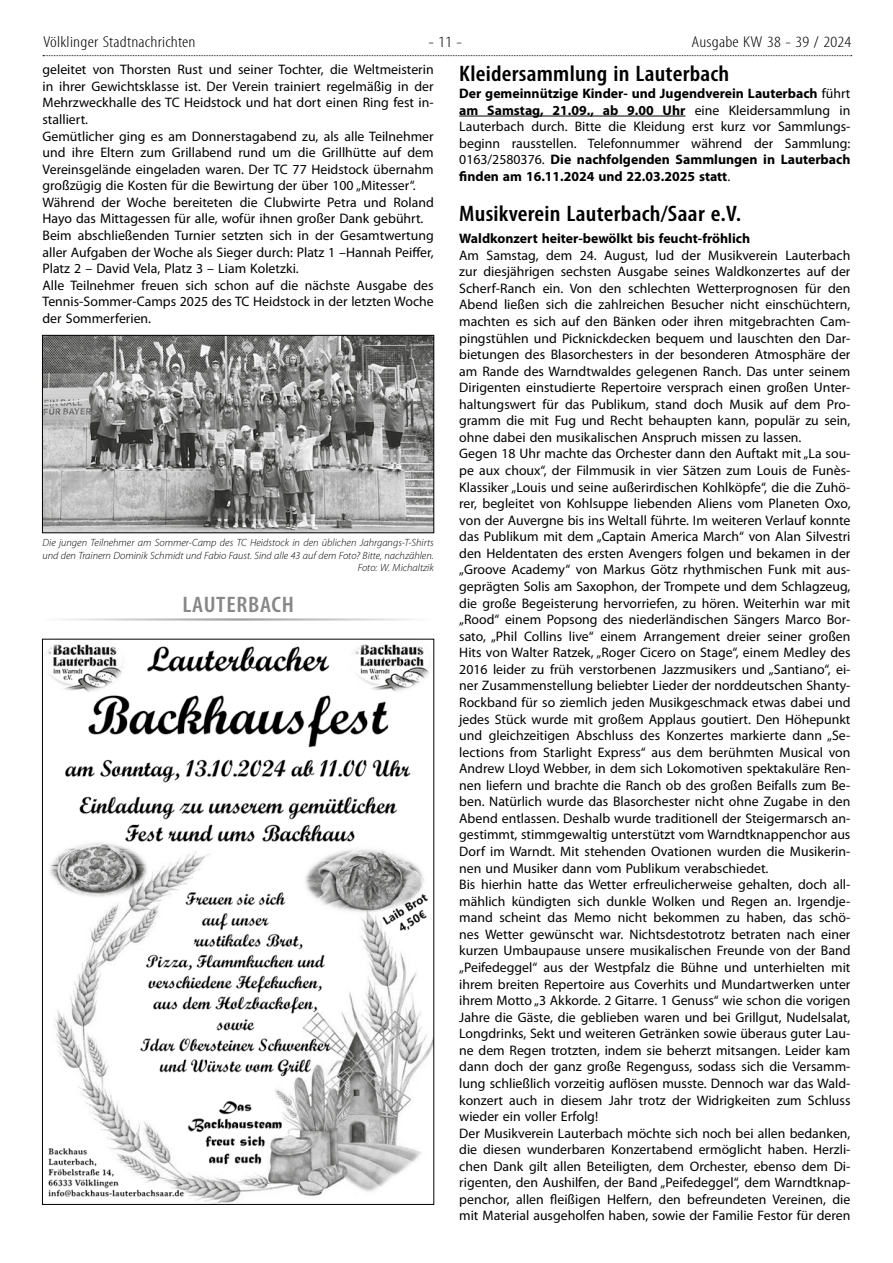
<style>
.page{position:relative;width:893px;height:1263px;background:#fff}
.page>*{position:absolute;margin:0;border:0;box-sizing:border-box;transform-origin:0 0}
.t1{font:600 condensed 22.5px "Myriad Pro";letter-spacing:.01em;color:#000;scale:1.1 1}
.t2{font:600 condensed 22.5px "Myriad Pro";letter-spacing:.03em;color:#878787;scale:1.1 1}
.t3{font:300 condensed 15.75px "Myriad Pro";letter-spacing:.01em;color:#000;scale:1.2 1}
.t4{font:13.8px/16.5px "Myriad Pro";color:#000}
.t5{font:700 13.8px/16.5px "Myriad Pro";color:#000;text-align:justify}
.t6{font:italic 300 10.5px/12.6px "Myriad Pro";color:#000;text-align:right}
.s1{font-weight:400}
</style>
<div class="page">
<svg style="left:43px;top:55px;width:809px;height:1px"></svg>
<img style="left:44px;top:337px;width:388px;height:194px">
<div style="left:42px;top:335px;width:392px;height:198px;border:1px solid #000"></div>
<hr style="left:43px;top:618px;width:391px;height:3px;background:#9d9d9c">
<img style="left:45px;top:644px;width:387px;height:559px">
<hr style="left:459px;top:116px;width:226px;height:1px;background:#000">
<p class="t3" style="left:43px;top:33px;width:128px">Völklinger Stadtnachrichten</p>
<p class="t3" style="left:428px;top:33px;width:30px">- 11 -</p>
<p class="t3" style="left:692px;top:33px;width:135px">Ausgabe KW 38 - 39 / 2024</p>
<p class="t4" style="left:43px;top:61px;width:393px">geleitet von Thorsten Rust und seiner Tochter, die Weltmeisterin in ihrer Gewichtsklasse ist. Der Verein trainiert regelmäßig in der Mehrzweckhalle des TC Heidstock und hat dort einen Ring fest in&shy;stalliert.<br>Gemütlicher ging es am Donnerstagabend zu, als alle Teilnehmer und ihre Eltern zum Grillabend rund um die Grillhütte auf dem Vereinsgelände eingeladen waren. Der TC 77 Heidstock übernahm großzügig die Kosten für die Bewirtung der über 100 „Mitesser“.<br>Während der Woche bereiteten die Clubwirte Petra und Roland Hayo das Mittagessen für alle, wofür ihnen großer Dank gebührt.<br>Beim abschließenden Turnier setzten sich in der Gesamtwertung aller Aufgaben der Woche als Sieger durch: Platz 1 –Hannah Peiffer, Platz 2 – David Vela, Platz 3 – Liam Koletzki.<br>Alle Teilnehmer freuen sich schon auf die nächste Ausgabe des Tennis-Sommer-Camps 2025 des TC Heidstock in der letzten Woche der Sommerferien.</p>
<h1 class="t1" style="left:459px;top:59px;width:247px">Kleidersammlung in Lauterbach</h1>
<p class="t5" style="left:459px;top:85px;width:393px">Der gemeinnützige Kinder- und Jugendverein Lauterbach <span class="s1">führt </span>am Samstag, 21.09., ab 9.00 Uhr <span class="s1">eine Kleidersammlung in Lauterbach durch. Bitte die Kleidung erst kurz vor Sammlungs&shy;beginn rausstellen. Telefonnummer während der Sammlung:<br>0163/2580376.</span> Die nachfolgenden Sammlungen in Lauterbach finden am 16.11.2024 und 22.03.2025 statt<span class="s1">.</span></p>
<h1 class="t1" style="left:459px;top:200px;width:258px">Musikverein Lauterbach/Saar e.V.</h1>
<p class="t5" style="left:459px;top:230px;width:292px">Waldkonzert heiter-bewölkt bis feucht-fröhlich</p>
<p class="t4" style="left:459px;top:247px;width:393px">Am Samstag, dem 24. August, lud der Musikverein Lauterbach zur diesjährigen sechsten Ausgabe seines Waldkonzertes auf der Scherf-Ranch ein. Von den schlechten Wetterprognosen für den Abend ließen sich die zahlreichen Besucher nicht einschüchtern, machten es sich auf den Bänken oder ihren mitgebrachten Cam&shy;pingstühlen und Picknickdecken bequem und lauschten den Dar&shy;bietungen des Blasorchesters in der besonderen Atmosphäre der am Rande des Warndtwaldes gelegenen Ranch. Das unter seinem Dirigenten einstudierte Repertoire versprach einen großen Unter&shy;haltungswert für das Publikum, stand doch Musik auf dem Pro&shy;gramm die mit Fug und Recht behaupten kann, populär zu sein, ohne dabei den musikalischen Anspruch missen zu lassen.<br>Gegen 18 Uhr machte das Orchester dann den Auftakt mit „La sou&shy;pe aux choux“, der Filmmusik in vier Sätzen zum Louis de Funès-Klassiker „Louis und seine außerirdischen Kohlköpfe“, die die Zuhö&shy;rer, begleitet von Kohlsuppe liebenden Aliens vom Planeten Oxo, von der Auvergne bis ins Weltall führte. Im weiteren Verlauf konnte das Publikum mit dem „Captain America March“ von Alan Silvestri den Heldentaten des ersten Avengers folgen und bekamen in der „Groove Academy“ von Markus Götz rhythmischen Funk mit aus&shy;geprägten Solis am Saxophon, der Trompete und dem Schlagzeug, die große Begeisterung hervorriefen, zu hören. Weiterhin war mit „Rood“ einem Popsong des niederländischen Sängers Marco Bor&shy;sato, „Phil Collins live“ einem Arrangement dreier seiner großen Hits von Walter Ratzek, „Roger Cicero on Stage“, einem Medley des 2016 leider zu früh verstorbenen Jazzmusikers und „Santiano“, ei&shy;ner Zusammenstellung beliebter Lieder der norddeutschen Shanty-Rockband für so ziemlich jeden Musikgeschmack etwas dabei und jedes Stück wurde mit großem Applaus goutiert. Den Höhepunkt und gleichzeitigen Abschluss des Konzertes markierte dann „Se&shy;lections from Starlight Express“ aus dem berühmten Musical von Andrew Lloyd Webber, in dem sich Lokomotiven spektakuläre Ren&shy;nen liefern und brachte die Ranch ob des großen Beifalls zum Be&shy;ben. Natürlich wurde das Blasorchester nicht ohne Zugabe in den Abend entlassen. Deshalb wurde traditionell der Steigermarsch an&shy;gestimmt, stimmgewaltig unterstützt vom Warndtknappenchor aus Dorf im Warndt. Mit stehenden Ovationen wurden die Musikerin&shy;nen und Musiker dann vom Publikum verabschiedet.<br>Bis hierhin hatte das Wetter erfreulicherweise gehalten, doch all&shy;mählich kündigten sich dunkle Wolken und Regen an. Irgendje&shy;mand scheint das Memo nicht bekommen zu haben, das schö&shy;nes Wetter gewünscht war. Nichtsdestotrotz betraten nach einer kurzen Umbaupause unsere musikalischen Freunde von der Band „Peifedeggel“ aus der Westpfalz die Bühne und unterhielten mit ihrem breiten Repertoire aus Coverhits und Mundartwerken unter ihrem Motto „3 Akkorde. 2 Gitarre. 1 Genuss“ wie schon die vorigen Jahre die Gäste, die geblieben waren und bei Grillgut, Nudelsalat, Longdrinks, Sekt und weiteren Getränken sowie überaus guter Lau&shy;ne dem Regen trotzten, indem sie beherzt mitsangen. Leider kam dann doch der ganz große Regenguss, sodass sich die Versamm&shy;lung schließlich vorzeitig auflösen musste. Dennoch war das Wald&shy;konzert auch in diesem Jahr trotz der Widrigkeiten zum Schluss wieder ein voller Erfolg!<br>Der Musikverein Lauterbach möchte sich noch bei allen bedanken, die diesen wunderbaren Konzertabend ermöglicht haben. Herzli&shy;chen Dank gilt allen Beteiligten, dem Orchester, ebenso dem Di&shy;rigenten, den Aushilfen, der Band „Peifedeggel“, dem Warndtknap&shy;penchor, allen fleißigen Helfern, den befreundeten Vereinen, die mit Material ausgeholfen haben, sowie der Familie Festor für deren</p>
<p class="t6" style="left:43px;top:536px;width:393px">Die jungen Teilnehmer am Sommer-Camp des TC Heidstock in den üblichen Jahrgangs-T-Shirts und den Trainern Dominik Schmidt und Fabio Faust. Sind alle 43 auf dem Foto? Bitte, nachzählen.<br>Foto: W. Michaltzik</p>
<h1 class="t2" style="left:182px;top:590px;width:103px">LAUTERBACH</h1>
</div>
